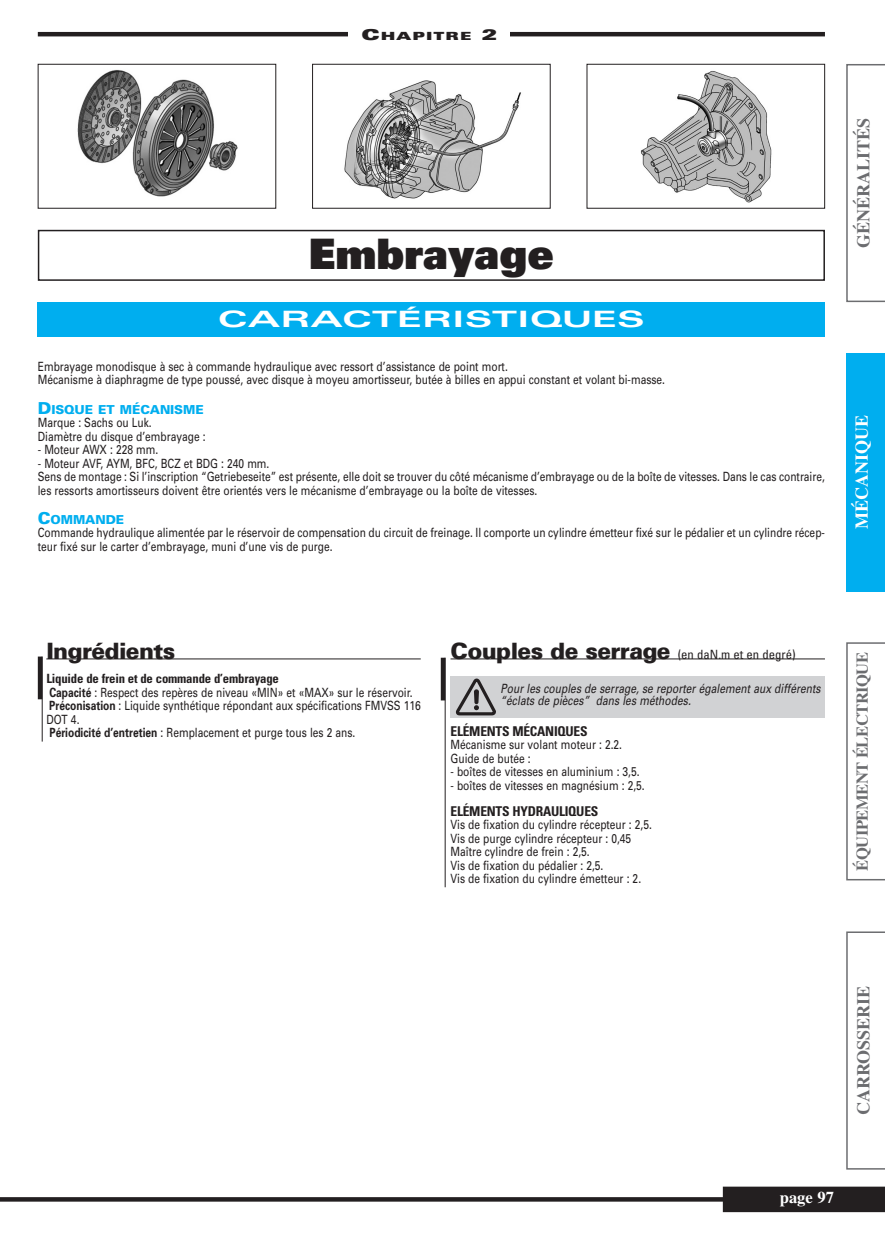
<style>
.page{position:relative;width:885px;height:1246px;background:#fff}
.page>*{position:absolute;margin:0;border:0;box-sizing:border-box;transform-origin:0 0}
.t1{font:900 42px "Univers";color:#231f20}
.t2{font:700 expanded 22.5px "Univers";color:#fff;scale:1.5 1}
.t3{font:900 22.5px "Univers";letter-spacing:-.025em;color:#231f20}
.t4{font:700 18px "Times";color:#6c6d70}
.t5{font:700 18px "Times";color:#fff}
.t6{font:700 16.5px "Times";letter-spacing:-.025em;color:#6c6d70}
.t7{font:700 16.5px "Times";color:#fff}
.t8{font:700 condensed 13.5px "Univers";letter-spacing:-.02em;color:#231f20}
.t9{font:12.75px/13.5px "Univers";color:#231f20;scale:.8 1}
.t10{font:italic 12.75px/12px "Univers";color:#231f20;scale:.8 1}
.t11{font:condensed 12.75px "Univers";color:#231f20}
.t12{font:900 12.3px "Univers";letter-spacing:-.01em;color:#00aeef}
.t13{font:900 expanded 11.25px "Univers";letter-spacing:.08em;color:#231f20;scale:1.2 1}
.s1{font-size:15px}
.s2{font-size:16.5px}
.s3{font-weight:900;font-stretch:normal;font-size:22.5px}
.s4{font-weight:700;font-stretch:condensed}
.s5{font-weight:700}
</style>
<div class="page">
<hr style="left:38px;top:32px;width:786px;height:4px;background:#231f20">
<div style="left:348px;top:26px;width:162px;height:17px;background:#fff"></div>
<svg style="left:846px;top:64px;width:38px;height:238px"></svg>
<div style="left:846px;top:353px;width:38px;height:238px;background:#00aeef"></div>
<svg style="left:846px;top:642px;width:38px;height:238px"></svg>
<svg style="left:846px;top:931px;width:38px;height:238px"></svg>
<svg style="left:0;top:1197px;width:722px;height:4px;background:#2a2627"></svg>
<div style="left:722px;top:1186px;width:162px;height:26px;background:#231f20"></div>
<div style="left:38px;top:230px;width:786px;height:51px;border:2px solid #231f20"></div>
<div style="left:38px;top:302px;width:786px;height:34px;background:#00aeef"></div>
<img style="left:77px;top:70px;width:161px;height:127px">
<div style="left:38px;top:64px;width:238px;height:145px;border:1px solid #231f20"></div>
<img style="left:344px;top:80px;width:177px;height:119px">
<div style="left:312px;top:64px;width:238px;height:145px;border:1px solid #231f20"></div>
<img style="left:641px;top:71px;width:131px;height:132px">
<div style="left:586px;top:64px;width:238px;height:145px;border:1px solid #231f20"></div>
<hr style="left:450px;top:658px;width:374px;height:1px;background:#231f20">
<hr style="left:42px;top:656px;width:1px;height:85px;background:#231f20">
<hr style="left:38px;top:656px;width:4px;height:43px;background:#231f20">
<hr style="left:46px;top:658px;width:374px;height:1px;background:#231f20">
<hr style="left:444px;top:658px;width:1px;height:229px;background:#231f20">
<div style="left:440px;top:658px;width:5px;height:42px;background:#231f20"></div>
<div style="left:450px;top:676px;width:374px;height:41px;background:#d1d2d4"></div>
<svg style="left:456px;top:678px;width:40px;height:37px"></svg>
<p class="t13" style="left:361px;top:32px;width:114px"><span class="s1">C</span>HAPITRE <span class="s1">2</span></p>
<h1 class="t1" style="left:309px;top:239px;width:246px">Embrayage</h1>
<h2 class="t2" style="left:218px;top:311px;width:286px">CARACTÉRISTIQUES</h2>
<p class="t9" style="left:38px;top:361px;width:785px">Embrayage monodisque à sec à commande hydraulique avec ressort d’assistance de point mort.<br>Mécanisme à diaphragme de type poussé, avec disque à moyeu amortisseur, butée à billes en appui constant et volant bi-masse.</p>
<p class="t12" style="left:38px;top:405px;width:167px"><span class="s2">D</span>ISQUE ET MÉCANISME</p>
<p class="t9" style="left:38px;top:417px;width:211px">Marque : Sachs ou Luk.<br>Diamètre du disque d’embrayage :</p>
<p class="t9" style="left:38px;top:444px;width:152px">- Moteur AWX : 228 mm.</p>
<p class="t9" style="left:38px;top:457px;width:985px">- Moteur AVF, AYM, BFC, BCZ et BDG : 240 mm.<br>Sens de montage : Si l’inscription “Getriebeseite” est présente, elle doit se trouver du côté mécanisme d’embrayage ou de la boîte de vitesses. Dans le cas contraire, les ressorts amortisseurs doivent être orientés vers le mécanisme d’embrayage ou la boîte de vitesses.</p>
<p class="t12" style="left:38px;top:515px;width:88px"><span class="s2">C</span>OMMANDE</p>
<p class="t9" style="left:38px;top:527px;width:985px">Commande hydraulique alimentée par le réservoir de compensation du circuit de freinage. Il comporte un cylindre émetteur fixé sur le pédalier et un cylindre récep&shy;teur fixé sur le carter d’embrayage, muni d’une vis de purge.</p>
<h3 class="t4" style="left:856px;top:248px;width:132px;rotate:-90deg">GÉNÉRALITÉS</h3>
<h3 class="t5" style="left:855px;top:529px;width:115px;rotate:-90deg">MÉCANIQUE</h3>
<h2 class="t3" style="left:46px;top:642px;width:130px">Ingrédients</h2>
<p class="t11" style="left:450px;top:649px;width:347px"><span class="s3">Couples de serrage</span> (en daN.m et en degré)</p>
<p class="t9" style="left:46px;top:673px;width:469px"><span class="s4">Liquide de frein et de commande d’embrayage<br></span><span class="s5">Capacité</span> : Respect des repères de niveau «MIN» et «MAX» sur le réservoir.<br><span class="s5">Préconisation</span> : Liquide synthétique répondant aux spécifications FMVSS 116<br>DOT 4.<br><span class="s5">Périodicité d’entretien</span> : Remplacement et purge tous les 2 ans.</p>
<p class="t10" style="left:500px;top:683px;width:404px">Pour les couples de serrage, se reporter également aux différents “éclats de pièces” dans les méthodes.</p>
<p class="t8" style="left:450px;top:726px;width:138px">ELÉMENTS MÉCANIQUES</p>
<p class="t9" style="left:450px;top:739px;width:216px">Mécanisme sur volant moteur : 2.2.<br>Guide de butée :</p>
<p class="t9" style="left:450px;top:766px;width:238px">- boîtes de vitesses en aluminium : 3,5.</p>
<p class="t9" style="left:450px;top:779px;width:244px">- boîtes de vitesses en magnésium : 2,5.</p>
<p class="t8" style="left:450px;top:806px;width:149px">ELÉMENTS HYDRAULIQUES</p>
<p class="t9" style="left:450px;top:819px;width:253px">Vis de fixation du cylindre récepteur : 2,5.<br>Vis de purge cylindre récepteur : 0,45<br>Maître cylindre de frein : 2,5.<br>Vis de fixation du pédalier : 2,5.<br>Vis de fixation du cylindre émetteur : 2.</p>
<p class="t6" style="left:856px;top:871px;width:220px;rotate:-90deg">ÉQUIPEMENT ÉLECTRIQUE</p>
<h3 class="t4" style="left:856px;top:1115px;width:131px;rotate:-90deg">CARROSSERIE</h3>
<p class="t7" style="left:779px;top:1192px;width:56px">page 97</p>
</div>
